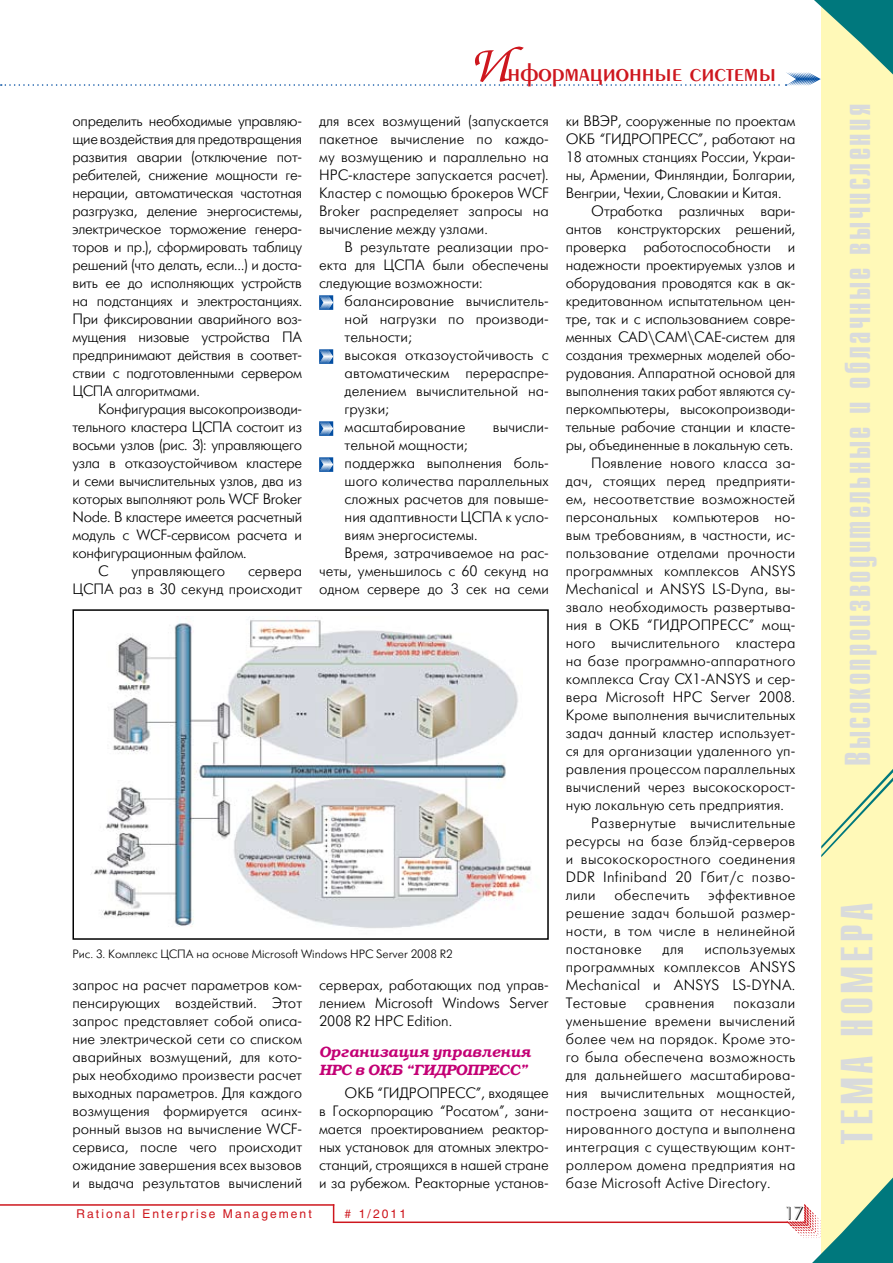
<style>
.page{position:relative;width:893px;height:1263px;background:#fff}
.page>*{position:absolute;margin:0;border:0;box-sizing:border-box;transform-origin:0 0}
.t1{font:700 45px "Compact C";letter-spacing:.08em;color:#d9dbdc}
.t2{font:700 36px "Compact C";letter-spacing:.06em;color:#d9dbdc}
.t3{font:27px "Penta Demi";color:#ce171e}
.t4{font:18px "Futuris Shadow C";color:#000}
.t5{font:15px/18px "Futuris Light C";color:#000;text-align:justify}
.t6{font:15px "Futuris Light C";letter-spacing:-.02em;color:#000}
.t7{font:15px "Futuris Light C";letter-spacing:.02em;color:#000}
.t8{font:italic 600 15px/18px "Bookman C";color:#c30075}
.t9{font:12px "Futuris Light C";color:#000}
.t10{font:12px "Helios";letter-spacing:.17em;color:#ce171e}
.s1{font-family:"Zapf Chancery C";font-size:54px}
</style>
<div class="page">
<hr style="left:0;top:1204px;width:334px;height:2px;background:#ce171e">
<svg style="left:333px;top:1206px;width:1px;height:15px"></svg>
<hr style="left:333px;top:1221px;width:455px;height:2px;background:#ce171e">
<svg style="left:319px;top:295px;width:14px;height:15px"></svg>
<svg style="left:319px;top:349px;width:14px;height:15px"></svg>
<svg style="left:319px;top:421px;width:14px;height:15px"></svg>
<svg style="left:319px;top:457px;width:14px;height:15px"></svg>
<div style="left:821px;top:0;width:72px;height:1263px;background:#fff9b8"></div>
<svg style="left:821px;top:769px;width:72px;height:88px"></svg>
<svg style="left:0;top:0;width:893px;height:86px"></svg>
<svg style="left:779px;top:1177px;width:114px;height:86px"></svg>
<img style="left:91px;top:620px;width:440px;height:308px">
<div style="left:72px;top:609px;width:477px;height:331px;border:2px solid #000"></div>
<h3 class="t3" style="left:469px;top:59px;width:309px"><span class="s1">И</span>нформационные системы</h3>
<p class="t5" style="left:72px;top:112px;width:231px">определить необходимые управляю&shy;щие воздействия для предотвращения развития аварии (отключение пот&shy;ребителей, снижение мощности ге&shy;нерации, автоматическая частотная разгрузка, деление энергосистемы, электрическое торможение генера&shy;торов и пр.), сформировать таблицу решений (что делать, если…) и доста&shy;вить ее до исполняющих устройств на подстанциях и электростанциях.<br>При фиксировании аварийного воз&shy;мущения низовые устройства ПА предпринимают действия в соответ&shy;ствии с подготовленными сервером ЦСПА алгоритмами.</p>
<p class="t6" style="left:98px;top:401px;width:206px">Конфигурация высокопроизводи-</p>
<p class="t6" style="left:72px;top:419px;width:231px">тельного кластера ЦСПА состоит из</p>
<p class="t6" style="left:72px;top:437px;width:231px">восьми узлов (рис. 3): управляющего</p>
<p class="t6" style="left:72px;top:455px;width:231px">узла в отказоустойчивом кластере</p>
<p class="t6" style="left:72px;top:473px;width:231px">и семи вычислительных узлов, два из</p>
<p class="t6" style="left:72px;top:491px;width:231px">которых выполняют роль WCF Broker</p>
<p class="t6" style="left:72px;top:509px;width:231px">Node. В кластере имеется расчетный</p>
<p class="t6" style="left:72px;top:527px;width:231px">модуль с WCF-сервисом расчета и</p>
<p class="t6" style="left:72px;top:545px;width:176px">конфигурационным файлом.</p>
<p class="t5" style="left:98px;top:562px;width:12px">С</p>
<p class="t5" style="left:131px;top:562px;width:95px">управляющего</p>
<p class="t5" style="left:72px;top:562px;width:231px;text-align:right">сервера<br>ЦСПА раз в 30 секунд происходит</p>
<p class="t5" style="left:319px;top:112px;width:231px">для всех возмущений (запускается пакетное вычисление по каждо&shy;му возмущению и параллельно на HPC-кластере запускается расчет).<br>Кластер с помощью брокеров WCF Broker распределяет запросы на вычисление между узлами.</p>
<p class="t5" style="left:319px;top:238px;width:231px;text-indent:26px">В результате реализации про&shy;екта для ЦСПА были обеспечены следующие возможности:</p>
<p class="t5" style="left:345px;top:292px;width:206px;text-align:left">балансирование вычислитель&shy;ной нагрузки по производи&shy;тельности;<br>высокая отказоустойчивость с автоматическим перераспре&shy;делением вычислительной на&shy;грузки;<br>масштабирование</p>
<p class="t5" style="left:493px;top:418px;width:57px">вычисли-</p>
<p class="t5" style="left:345px;top:436px;width:125px">тельной мощности;</p>
<p class="t5" style="left:345px;top:454px;width:206px">поддержка выполнения боль-</p>
<p class="t5" style="left:345px;top:472px;width:206px">шого количества параллельных</p>
<p class="t5" style="left:345px;top:490px;width:206px">сложных расчетов для повыше-</p>
<p class="t5" style="left:345px;top:508px;width:206px">ния адаптивности ЦСПА к усло-</p>
<p class="t5" style="left:345px;top:526px;width:134px">виям энергосистемы.</p>
<p class="t5" style="left:345px;top:544px;width:206px">Время, затрачиваемое на рас-</p>
<p class="t5" style="left:319px;top:562px;width:231px">четы, уменьшилось с 60 секунд на</p>
<p class="t5" style="left:319px;top:580px;width:231px">одном сервере до 3 сек на семи</p>
<p class="t9" style="left:72px;top:947px;width:382px">Рис. 3. Комплекс ЦСПА на основе Microsoft Windows HPC Server 2008 R2</p>
<p class="t5" style="left:72px;top:976px;width:231px">запрос на расчет параметров ком&shy;пенсирующих воздействий. Этот запрос представляет собой описа&shy;ние электрической сети со списком аварийных возмущений, для кото&shy;рых необходимо произвести расчет выходных параметров. Для каждого возмущения формируется асинх&shy;ронный вызов на вычисление WCF&shy;сервиса, после чего происходит ожидание завершения всех вызовов и выдача результатов вычислений</p>
<p class="t5" style="left:319px;top:976px;width:231px">серверах, работающих под управ&shy;лением Microsoft Windows Server 2008 R2 HPC Edition.</p>
<p class="t8" style="left:319px;top:1043px;width:213px">Организация управления<br>HPC в ОКБ “ГИДРОПРЕСС”</p>
<p class="t5" style="left:319px;top:1084px;width:231px;text-indent:26px">ОКБ “ГИДРОПРЕСС”, входящее в Госкорпорацию “Росатом”, зани&shy;мается проектированием реактор&shy;ных установок для атомных электро&shy;станций, строящихся в нашей стране и за рубежом. Реакторные установ-</p>
<p class="t10" style="left:77px;top:1207px;width:237px">Rational Enterprise Management</p>
<p class="t10" style="left:345px;top:1207px;width:63px"># 1/2011</p>
<p class="t5" style="left:566px;top:112px;width:231px">ки ВВЭР, сооруженные по проектам</p>
<p class="t5" style="left:566px;top:130px;width:231px">ОКБ “ГИДРОПРЕСС”, работают на</p>
<p class="t5" style="left:566px;top:148px;width:231px">18 атомных станциях России, Украи-</p>
<p class="t5" style="left:566px;top:166px;width:231px">ны, Армении, Финляндии, Болгарии,</p>
<p class="t5" style="left:566px;top:184px;width:217px">Венгрии, Чехии, Словакии и Китая.</p>
<p class="t5" style="left:591px;top:202px;width:206px">Отработка различных вари-</p>
<p class="t5" style="left:566px;top:220px;width:231px">антов конструкторских решений,</p>
<p class="t5" style="left:566px;top:238px;width:231px">проверка работоспособности и</p>
<p class="t5" style="left:566px;top:256px;width:231px">надежности проектируемых узлов и</p>
<p class="t5" style="left:566px;top:274px;width:231px">оборудования проводятся как в ак-</p>
<p class="t5" style="left:566px;top:292px;width:231px">кредитованном испытательном цен-</p>
<p class="t5" style="left:566px;top:310px;width:231px">тре, так и с использованием совре-</p>
<p class="t5" style="left:566px;top:328px;width:231px">менных CAD\CAM\CAE-систем для</p>
<p class="t5" style="left:566px;top:346px;width:231px">создания трехмерных моделей обо-</p>
<p class="t5" style="left:566px;top:364px;width:231px">рудования. Аппаратной основой для</p>
<p class="t5" style="left:566px;top:382px;width:231px">выполнения таких работ являются су-</p>
<p class="t5" style="left:566px;top:400px;width:231px">перкомпьютеры, высокопроизводи-</p>
<p class="t5" style="left:566px;top:418px;width:231px">тельные рабочие станции и класте-</p>
<p class="t5" style="left:566px;top:436px;width:229px">ры, объединенные в локальную сеть.</p>
<p class="t5" style="left:591px;top:454px;width:206px">Появление нового класса за-</p>
<p class="t5" style="left:566px;top:472px;width:231px">дач, стоящих перед предприяти-</p>
<p class="t5" style="left:566px;top:490px;width:231px">ем, неcоответствие возможностей</p>
<p class="t5" style="left:566px;top:508px;width:231px">персональных компьютеров но-</p>
<p class="t5" style="left:566px;top:526px;width:231px">вым требованиям, в частности, ис-</p>
<p class="t5" style="left:566px;top:544px;width:231px">пользование отделами прочности</p>
<p class="t5" style="left:566px;top:562px;width:231px">программных комплексов ANSYS</p>
<p class="t5" style="left:566px;top:580px;width:231px">Mechanical и ANSYS LS-Dyna, вы-</p>
<p class="t5" style="left:566px;top:598px;width:231px">звало необходимость развертыва-</p>
<p class="t5" style="left:566px;top:616px;width:231px">ния в ОКБ “ГИДРОПРЕСС” мощ-</p>
<p class="t5" style="left:566px;top:634px;width:231px">ного вычислительного кластера</p>
<p class="t5" style="left:566px;top:652px;width:231px">на базе программно-аппаратного</p>
<p class="t5" style="left:566px;top:670px;width:231px">комплекса Cray CX1-ANSYS и сер-</p>
<p class="t5" style="left:566px;top:688px;width:231px">вера Microsoft HPC Server 2008.</p>
<p class="t5" style="left:566px;top:706px;width:231px">Кроме выполнения вычислительных</p>
<p class="t5" style="left:566px;top:724px;width:231px">задач данный кластер использует-</p>
<p class="t5" style="left:566px;top:742px;width:231px">ся для организации удаленного уп-</p>
<p class="t5" style="left:566px;top:760px;width:231px">равления процессом параллельных</p>
<p class="t5" style="left:566px;top:778px;width:231px">вычислений через высокоскорост-</p>
<p class="t5" style="left:566px;top:796px;width:220px">ную локальную сеть предприятия.</p>
<p class="t7" style="left:591px;top:815px;width:206px">Развернутые вычислительные</p>
<p class="t7" style="left:566px;top:833px;width:231px">ресурсы на базе блэйд-серверов</p>
<p class="t7" style="left:566px;top:851px;width:231px">и высокоскоростного соединения</p>
<p class="t7" style="left:566px;top:869px;width:231px">DDR Infiniband 20 Гбит/c позво-</p>
<p class="t5" style="left:566px;top:886px;width:31px">лили</p>
<p class="t7" style="left:615px;top:887px;width:77px">обеспечить</p>
<p class="t5" style="left:566px;top:886px;width:231px;text-indent:143px">эффективное решение задач большой размер&shy;ности, в том числе в нелинейной постановке</p>
<p class="t5" style="left:566px;top:940px;width:231px;text-indent:139px">используемых программных комплексов ANSYS Mechanical и ANSYS LS-DYNA.<br>Тестовые</p>
<p class="t5" style="left:663px;top:940px;width:23px">для</p>
<p class="t5" style="left:566px;top:994px;width:231px;text-indent:168px">показали уменьшение времени вычислений более чем на порядок. Кроме это&shy;го была обеспечена возможность для дальнейшего масштабирова&shy;ния вычислительных мощностей, построена защита от несанкцио&shy;нированного доступа и выполнена интеграция с существующим конт&shy;роллером домена предприятия на базе Microsoft Active Directory.</p>
<p class="t7" style="left:645px;top:995px;width:71px">сравнения</p>
<p class="t4" style="left:784px;top:1204px;width:21px">17</p>
<h2 class="t2" style="left:840px;top:766px;width:664px;rotate:-90deg">Высокопроизводительные и облачные вычисления</h2>
<h1 class="t1" style="left:835px;top:1144px;width:244px;rotate:-90deg">ТЕМА НОМЕРА</h1>
</div>
